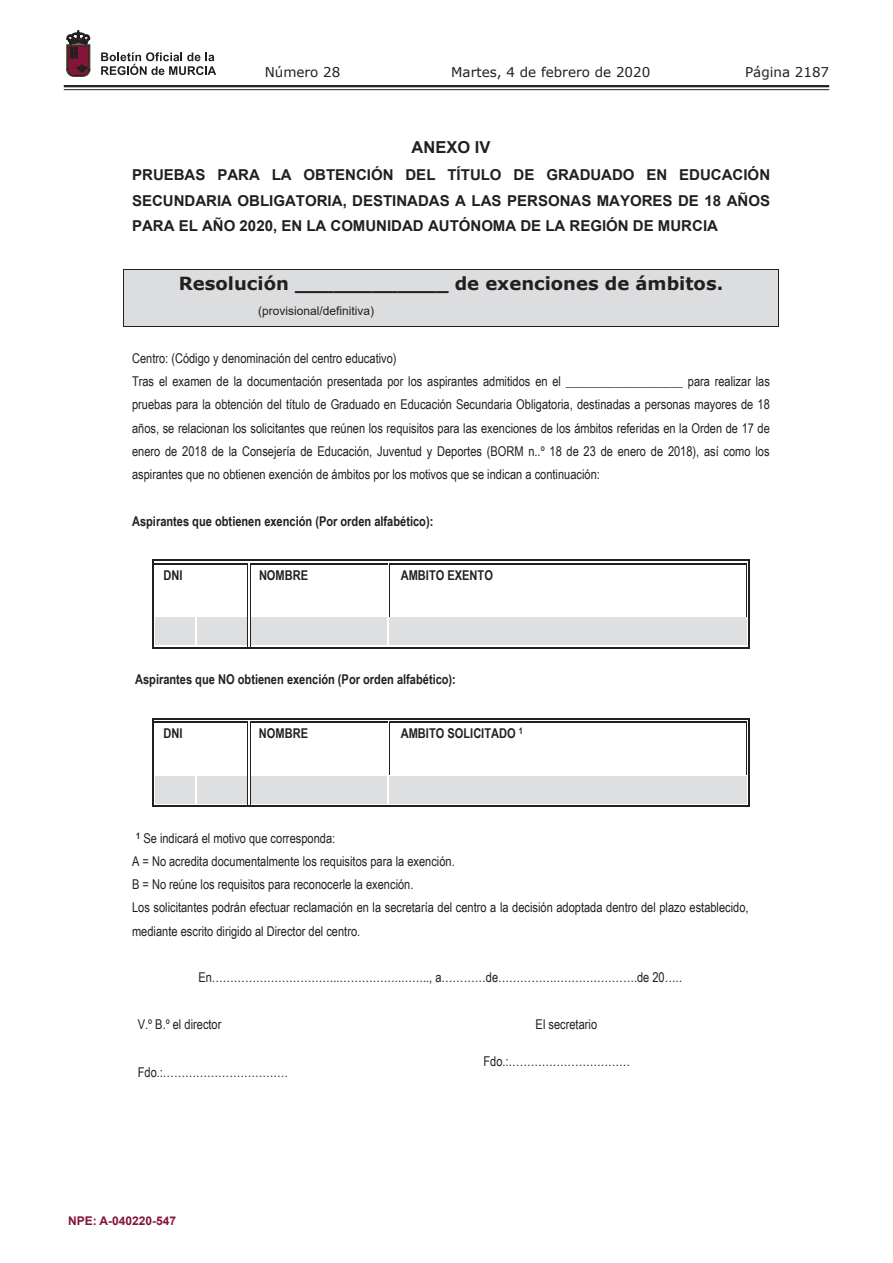
<style>
.page{position:relative;width:893px;height:1263px;background:#fff}
.page>*{position:absolute;margin:0;border:0;box-sizing:border-box;transform-origin:0 0}
.t1{font:700 18px "Verdana";color:#231f20}
.t2{font:700 16.5px "Arial";color:#231f20}
.t3{font:700 15px/26px "Arial";color:#231f20;text-align:justify}
.t4{font:13.5px/23.2px "Arial Narrow";color:#231f20}
.t5{font:700 13.5px "Arial Narrow";color:#231f20}
.t6{font:13.5px "Verdana";color:#231f20}
.t7{font:12px "Arial";color:#231f20}
.t8{font:700 12px "Arial";color:#83143a}
</style>
<div class="page">
<hr style="left:64px;top:85px;width:765px;height:2px;background:#231f20">
<hr style="left:64px;top:89px;width:765px;height:1px;background:#231f20">
<svg style="left:101px;top:52px;width:115px;height:23px"></svg>
<svg style="left:67px;top:31px;width:23px;height:45px"></svg>
<div style="left:124px;top:270px;width:654px;height:34px;background:#dcdddf"></div>
<hr style="left:123px;top:269px;width:656px;height:1px;background:#231f20">
<hr style="left:123px;top:270px;width:1px;height:34px;background:#231f20">
<hr style="left:778px;top:270px;width:1px;height:34px;background:#231f20">
<div style="left:124px;top:304px;width:654px;height:22px;background:#dcdddf"></div>
<hr style="left:123px;top:326px;width:656px;height:1px;background:#231f20">
<svg style="left:123px;top:304px;width:1px;height:22px"></svg>
<svg style="left:778px;top:304px;width:1px;height:22px"></svg>
<hr style="left:153px;top:560px;width:595px;height:1px;background:#231f20">
<hr style="left:153px;top:563px;width:43px;height:1px;background:#231f20">
<hr style="left:153px;top:567px;width:1px;height:49px;background:#231f20">
<hr style="left:196px;top:563px;width:52px;height:1px;background:#231f20">
<hr style="left:247px;top:564px;width:1px;height:52px;background:#231f20">
<hr style="left:250px;top:563px;width:138px;height:1px;background:#231f20">
<hr style="left:250px;top:564px;width:1px;height:52px;background:#231f20">
<hr style="left:389px;top:563px;width:357px;height:1px;background:#231f20">
<hr style="left:389px;top:564px;width:1px;height:52px;background:#231f20">
<hr style="left:746px;top:564px;width:1px;height:52px;background:#231f20">
<hr style="left:748px;top:567px;width:1px;height:49px;background:#231f20">
<div style="left:155px;top:617px;width:40px;height:28px;background:#dedfe1"></div>
<div style="left:197px;top:617px;width:50px;height:28px;background:#dedfe1"></div>
<div style="left:251px;top:617px;width:136px;height:28px;background:#dedfe1"></div>
<div style="left:389px;top:617px;width:357px;height:28px;background:#dedfe1"></div>
<svg style="left:153px;top:616px;width:1px;height:31px"></svg>
<hr style="left:153px;top:647px;width:43px;height:1px;background:#231f20">
<hr style="left:247px;top:616px;width:1px;height:32px;background:#231f20">
<hr style="left:196px;top:647px;width:53px;height:1px;background:#231f20">
<hr style="left:250px;top:616px;width:1px;height:32px;background:#231f20">
<hr style="left:249px;top:647px;width:139px;height:1px;background:#231f20">
<hr style="left:388px;top:647px;width:360px;height:1px;background:#231f20">
<svg style="left:748px;top:616px;width:1px;height:32px"></svg>
<hr style="left:153px;top:718px;width:595px;height:1px;background:#231f20">
<hr style="left:153px;top:721px;width:43px;height:2px;background:#231f20">
<hr style="left:153px;top:726px;width:1px;height:49px;background:#231f20">
<hr style="left:196px;top:721px;width:52px;height:2px;background:#231f20">
<hr style="left:247px;top:723px;width:1px;height:52px;background:#231f20">
<hr style="left:250px;top:721px;width:138px;height:2px;background:#231f20">
<hr style="left:250px;top:723px;width:1px;height:52px;background:#231f20">
<hr style="left:389px;top:721px;width:357px;height:2px;background:#231f20">
<hr style="left:389px;top:723px;width:1px;height:52px;background:#231f20">
<hr style="left:746px;top:723px;width:1px;height:52px;background:#231f20">
<hr style="left:748px;top:726px;width:1px;height:49px;background:#231f20">
<div style="left:155px;top:776px;width:40px;height:28px;background:#dedfe1"></div>
<div style="left:197px;top:776px;width:50px;height:28px;background:#dedfe1"></div>
<div style="left:251px;top:776px;width:136px;height:28px;background:#dedfe1"></div>
<div style="left:389px;top:776px;width:357px;height:28px;background:#dedfe1"></div>
<svg style="left:153px;top:775px;width:1px;height:31px"></svg>
<hr style="left:153px;top:806px;width:43px;height:1px;background:#231f20">
<hr style="left:247px;top:775px;width:1px;height:32px;background:#231f20">
<hr style="left:196px;top:806px;width:53px;height:1px;background:#231f20">
<hr style="left:250px;top:775px;width:1px;height:32px;background:#231f20">
<hr style="left:249px;top:806px;width:139px;height:1px;background:#231f20">
<hr style="left:388px;top:806px;width:360px;height:1px;background:#231f20">
<svg style="left:748px;top:775px;width:1px;height:32px"></svg>
<p class="t6" style="left:265px;top:62px;width:77px">Número 28</p>
<p class="t6" style="left:451px;top:62px;width:201px">Martes, 4 de febrero de 2020</p>
<p class="t6" style="left:745px;top:62px;width:86px">Página 2187</p>
<p class="t2" style="left:412px;top:135px;width:80px">ANEXO IV</p>
<p class="t3" style="left:132px;top:162px;width:640px">PRUEBAS PARA LA OBTENCIÓN DEL TÍTULO DE GRADUADO EN EDUCACIÓN SECUNDARIA OBLIGATORIA, DESTINADAS A LAS PERSONAS MAYORES DE 18 AÑOS PARA EL AÑO 2020, EN LA COMUNIDAD AUTÓNOMA DE LA REGIÓN DE MURCIA</p>
<h1 class="t1" style="left:179px;top:270px;width:546px">Resolución ____________ de exenciones de ámbitos.</h1>
<p class="t7" style="left:258px;top:303px;width:118px">(provisional/definitiva)</p>
<p class="t4" style="left:132px;top:346px;width:639px">Centro: (Código y denominación del centro educativo)<br>Tras el examen de la documentación presentada por los aspirantes admitidos en el ___________________ para realizar las pruebas para la obtención del título de Graduado en Educación Secundaria Obligatoria, destinadas a personas mayores de 18 años, se relacionan los solicitantes que reúnen los requisitos para las exenciones de los ámbitos referidas en la Orden de 17 de enero de 2018 de la Consejería de Educación, Juventud y Deportes (BORM n..º 18 de 23 de enero de 2018), así como los aspirantes que no obtienen exención de ámbitos por los motivos que se indican a continuación:</p>
<p class="t5" style="left:132px;top:511px;width:303px">Aspirantes que obtienen exención (Por orden alfabético):</p>
<p class="t5" style="left:164px;top:565px;width:21px">DNI</p>
<p class="t5" style="left:259px;top:565px;width:51px">NOMBRE</p>
<p class="t5" style="left:401px;top:565px;width:94px">AMBITO EXENTO</p>
<p class="t5" style="left:135px;top:669px;width:322px">Aspirantes que NO obtienen exención (Por orden alfabético):</p>
<p class="t5" style="left:164px;top:723px;width:21px">DNI</p>
<p class="t5" style="left:259px;top:723px;width:51px">NOMBRE</p>
<p class="t5" style="left:401px;top:723px;width:124px">AMBITO SOLICITADO <sup>1</sup></p>
<p class="t4" style="left:132px;top:826px;width:618px;text-indent:4px"><sup>1</sup> Se indicará el motivo que corresponda:<br>A = No acredita documentalmente los requisitos para la exención.<br>B = No reúne los requisitos para reconocerle la exención.<br>Los solicitantes podrán efectuar reclamación en la secretaría del centro a la decisión adoptada dentro del plazo establecido, mediante escrito dirigido al Director del centro.</p>
<p class="t4" style="left:198px;top:965px;width:485px">En……………………………..……………..…….., a…………de…………….………………….de 20…..</p>
<p class="t4" style="left:138px;top:1012px;width:85px">V.º B.º el director</p>
<p class="t4" style="left:536px;top:1012px;width:63px">El secretario</p>
<p class="t4" style="left:138px;top:1060px;width:151px">Fdo.:…………………………….</p>
<p class="t4" style="left:483px;top:1049px;width:148px">Fdo.:……………………………</p>
<p class="t8" style="left:68px;top:1212px;width:110px">NPE: A-040220-547</p>
</div>
